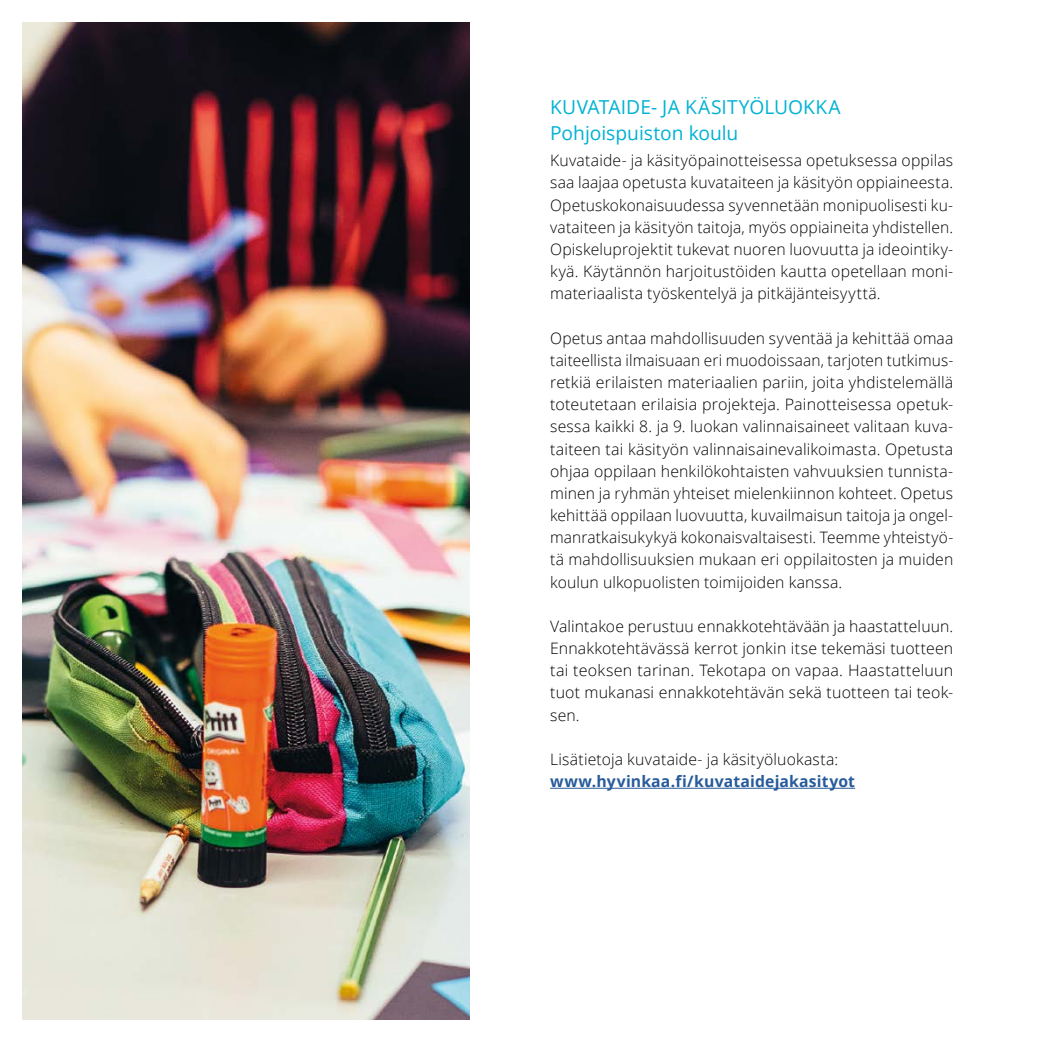
<style>
.page{position:relative;width:1042px;height:1042px;background:#fff}
.page>*{position:absolute;margin:0;border:0;box-sizing:border-box;transform-origin:0 0}
.Väliotsikko_H4{font:19.25px/26.2px "Open Sans";color:#00b2d3}
.Leipis_p{font:300 15.75px/22.2px "Open Sans";letter-spacing:.01em;color:#000;text-align:justify}
.Leipis_p_ei_väliä{font:300 15.75px "Open Sans";letter-spacing:.01em;color:#000}
.Leipis_p-2{font:700 15.75px "Open Sans";letter-spacing:.01em;color:#275b9b}
</style>
<div class="page">
<hr style="left:550px;top:788px;width:305px;height:1px;background:#275b9b">
<img style="left:22px;top:22px;width:447px;height:998px">
<h4 class="Väliotsikko_H4" style="left:550px;top:93px;width:292px">KUVATAIDE- JA KÄSITYÖLUOKKA<br>Pohjoispuiston koulu</h4>
<p class="Leipis_p" style="left:550px;top:149px;width:405px">Kuvataide- ja käsityöpainotteisessa opetuksessa oppilas saa laajaa opetusta kuvataiteen ja käsityön oppiaineesta.<br>Opetuskokonaisuudessa syvennetään monipuolisesti ku&shy;vataiteen ja käsityön taitoja, myös oppiaineita yhdistellen.<br>Opiskeluprojektit tukevat nuoren luovuutta ja ideointiky&shy;kyä. Käytännön harjoitustöiden kautta opetellaan moni&shy;materiaalista työskentelyä ja pitkäjänteisyyttä.</p>
<p class="Leipis_p" style="left:550px;top:326px;width:405px">Opetus antaa mahdollisuuden syventää ja kehittää omaa taiteellista ilmaisuaan eri muodoissaan, tarjoten tutkimus&shy;retkiä erilaisten materiaalien pariin, joita yhdistelemällä toteutetaan erilaisia projekteja. Painotteisessa opetuk&shy;sessa kaikki 8. ja 9. luokan valinnaisaineet valitaan kuva&shy;taiteen tai käsityön valinnaisainevalikoimasta. Opetusta ohjaa oppilaan henkilökohtaisten vahvuuksien tunnista&shy;minen ja ryhmän yhteiset mielenkiinnon kohteet. Opetus kehittää oppilaan luovuutta, kuvailmaisun taitoja ja ongel&shy;manratkaisukykyä kokonaisvaltaisesti. Teemme yhteistyö&shy;tä mahdollisuuksien mukaan eri oppilaitosten ja muiden koulun ulkopuolisten toimijoiden kanssa.</p>
<p class="Leipis_p" style="left:550px;top:614px;width:405px">Valintakoe perustuu ennakkotehtävään ja haastatteluun.<br>Ennakkotehtävässä kerrot jonkin itse tekemäsi tuotteen tai teoksen tarinan. Tekotapa on vapaa. Haastatteluun tuot mukanasi ennakkotehtävän sekä tuotteen tai teok&shy;sen.</p>
<p class="Leipis_p_ei_väliä" style="left:550px;top:748px;width:289px">Lisätietoja kuvataide- ja käsityöluokasta:</p>
<p class="Leipis_p-2" style="left:550px;top:770px;width:306px">www.hyvinkaa.fi/kuvataidejakasityot</p>
</div>
